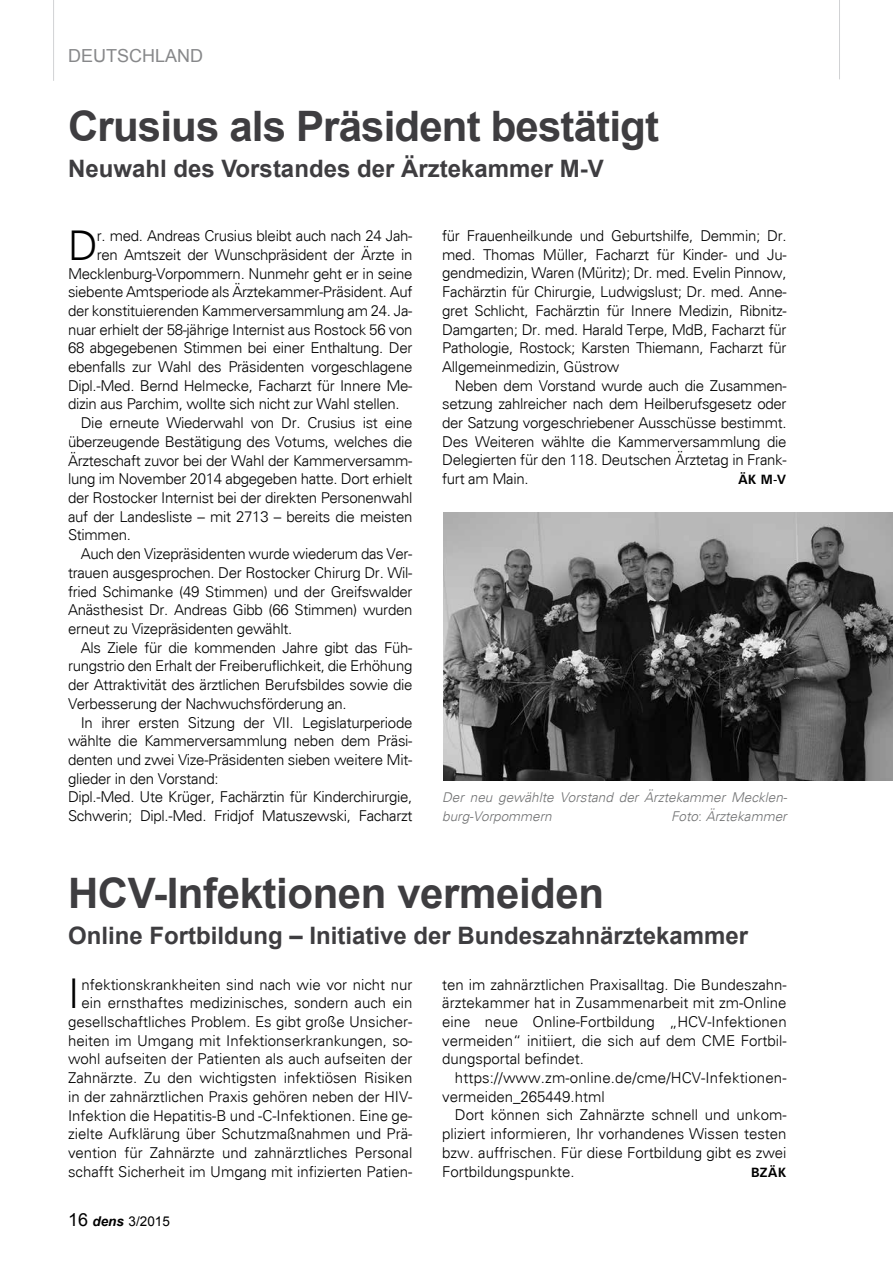
<style>
.page{position:relative;width:893px;height:1263px;background:#fff}
.page>*{position:absolute;margin:0;border:0;box-sizing:border-box;transform-origin:0 0}
.t1{font:700 42px "Arial";letter-spacing:-.02em;color:#3e3d40}
.t2{font:300 41.1px "Univers";color:#000}
.t3{font:700 24px "Arial";color:#3e3d40}
.t4{font:18px "Arial";color:#87888a}
.t5{font:300 15px/18.8px "Univers";letter-spacing:-.02em;color:#000;text-align:justify}
.t6{font:300 15px/18.8px "Univers";color:#000;text-align:right}
.t7{font:300 15px/18.8px "Univers";letter-spacing:.01em;color:#000}
.t8{font:italic 300 13.5px/18.8px "Univers";color:#707172}
.t9{font:13.5px "Arial";color:#000}
.t10{font:700 13.5px "Univers";color:#000}
.s1{font-size:18px}
.s2{font-weight:700;font-style:italic}
</style>
<div class="page">
<hr style="left:53px;top:0;width:1px;height:81px;background:#d1d2d4">
<hr style="left:839px;top:0;width:1px;height:79px;background:#d1d2d4">
<img style="left:443px;top:513px;width:450px;height:267px">
<p class="t4" style="left:68px;top:44px;width:136px">DEUTSCHLAND</p>
<h1 class="t1" style="left:68px;top:98px;width:592px">Crusius als Präsident bestätigt</h1>
<h3 class="t3" style="left:68px;top:152px;width:537px">Neuwahl des Vorstandes der Ärztekammer M-V</h3>
<h2 class="t2" style="left:68px;top:221px;width:31px">D</h2>
<p class="t5" style="left:97px;top:226px;width:317px">r. med. Andreas Crusius bleibt auch nach 24 Jah-</p>
<p class="t5" style="left:97px;top:245px;width:317px">ren Amtszeit der Wunschpräsident der Ärzte in</p>
<p class="t5" style="left:68px;top:264px;width:346px">Mecklenburg-Vorpommern. Nunmehr geht er in seine</p>
<p class="t5" style="left:68px;top:283px;width:346px">siebente Amtsperiode als Ärztekammer-Präsident. Auf</p>
<p class="t5" style="left:68px;top:301px;width:346px">der konstituierenden Kammerversammlung am 24. Ja-</p>
<p class="t5" style="left:68px;top:320px;width:346px">nuar erhielt der 58-jährige Internist aus Rostock 56 von</p>
<p class="t5" style="left:68px;top:339px;width:346px">68 abgegebenen Stimmen bei einer Enthaltung. Der</p>
<p class="t5" style="left:68px;top:357px;width:346px">ebenfalls zur Wahl des Präsidenten vorgeschlagene</p>
<p class="t5" style="left:68px;top:376px;width:346px">Dipl.-Med. Bernd Helmecke, Facharzt für Innere Me-</p>
<p class="t5" style="left:68px;top:395px;width:333px">dizin aus Parchim, wollte sich nicht zur Wahl stellen.</p>
<p class="t5" style="left:81px;top:413px;width:333px">Die erneute Wiederwahl von Dr. Crusius ist eine</p>
<p class="t5" style="left:68px;top:432px;width:346px">überzeugende Bestätigung des Votums, welches die</p>
<p class="t5" style="left:68px;top:451px;width:346px">Ärzteschaft zuvor bei der Wahl der Kammerversamm-</p>
<p class="t5" style="left:68px;top:470px;width:346px">lung im November 2014 abgegeben hatte. Dort erhielt</p>
<p class="t5" style="left:68px;top:488px;width:346px">der Rostocker Internist bei der direkten Personenwahl</p>
<p class="t5" style="left:68px;top:507px;width:346px">auf der Landesliste – mit 2713 – bereits die meisten</p>
<p class="t5" style="left:68px;top:526px;width:64px">Stimmen.</p>
<p class="t5" style="left:81px;top:544px;width:333px">Auch den Vizepräsidenten wurde wiederum das Ver-</p>
<p class="t5" style="left:68px;top:563px;width:346px">trauen ausgesprochen. Der Rostocker Chirurg Dr. Wil-</p>
<p class="t5" style="left:68px;top:582px;width:346px">fried Schimanke (49 Stimmen) und der Greifswalder</p>
<p class="t5" style="left:68px;top:600px;width:346px">Anästhesist Dr. Andreas Gibb (66 Stimmen) wurden</p>
<p class="t5" style="left:68px;top:619px;width:226px">erneut zu Vizepräsidenten gewählt.</p>
<p class="t5" style="left:81px;top:638px;width:333px">Als Ziele für die kommenden Jahre gibt das Füh-</p>
<p class="t5" style="left:68px;top:657px;width:346px">rungstrio den Erhalt der Freiberuflichkeit, die Erhöhung</p>
<p class="t5" style="left:68px;top:675px;width:346px">der Attraktivität des ärztlichen Berufsbildes sowie die</p>
<p class="t5" style="left:68px;top:694px;width:280px">Verbesserung der Nachwuchsförderung an.</p>
<p class="t5" style="left:81px;top:713px;width:333px">In ihrer ersten Sitzung der VII. Legislaturperiode</p>
<p class="t5" style="left:68px;top:731px;width:346px">wählte die Kammerversammlung neben dem Präsi-</p>
<p class="t5" style="left:68px;top:750px;width:346px">denten und zwei Vize-Präsidenten sieben weitere Mit-</p>
<p class="t5" style="left:68px;top:769px;width:152px">glieder in den Vorstand:</p>
<p class="t5" style="left:68px;top:788px;width:346px">Dipl.-Med. Ute Krüger, Fachärztin für Kinderchirurgie,</p>
<p class="t5" style="left:68px;top:806px;width:346px">Schwerin; Dipl.-Med. Fridjof Matuszewski, Facharzt</p>
<p class="t5" style="left:442px;top:226px;width:346px">für Frauenheilkunde und Geburtshilfe, Demmin; Dr. med. Thomas Müller, Facharzt für Kinder- und Ju&shy;gendmedizin, Waren (Müritz); Dr. med. Evelin Pinnow, Fachärztin für Chirurgie, Ludwigslust; Dr. med. Anne&shy;gret Schlicht, Fachärztin für Innere Medizin, Ribnitz-Damgarten; Dr. med. Harald Terpe, MdB, Facharzt für Pathologie, Rostock; Karsten Thiemann, Facharzt für Allgemeinmedizin, Güstrow</p>
<p class="t5" style="left:442px;top:376px;width:346px;text-indent:13px">Neben dem Vorstand wurde auch die Zusammen&shy;setzung zahlreicher nach dem Heilberufsgesetz oder der Satzung vorgeschriebener Ausschüsse bestimmt.<br>Des Weiteren wählte die Kammerversammlung die Delegierten für den 118. Deutschen Ärztetag in Frank&shy;furt am Main.</p>
<p class="t10" style="left:738px;top:471px;width:50px">ÄK M-V</p>
<p class="t8" style="left:442px;top:788px;width:347px">Der neu gewählte Vorstand der Ärztekammer Mecklen&shy;burg-Vorpommern</p>
<p class="t8" style="left:671px;top:807px;width:117px">Foto: Ärztekammer</p>
<h1 class="t1" style="left:68px;top:865px;width:538px">HCV-Infektionen vermeiden</h1>
<h3 class="t3" style="left:68px;top:920px;width:682px">Online Fortbildung – Initiative der Bundeszahnärztekammer</h3>
<h2 class="t2" style="left:68px;top:969px;width:13px">I</h2>
<p class="t6" style="left:68px;top:975px;width:346px">nfektionskrankheiten sind nach wie vor nicht nur ein ernsthaftes medizinisches, sondern auch ein gesellschaftliches Problem. Es gibt große Unsicher&shy;heiten im Umgang mit Infektionserkrankungen, so&shy;wohl aufseiten der Patienten als auch aufseiten der Zahnärzte. Zu den wichtigsten infektiösen Risiken in der zahnärztlichen Praxis gehören neben der HIV-Infektion die Hepatitis-B und -C-Infektionen. Eine ge&shy;zielte Aufklärung über Schutzmaßnahmen und Prä&shy;vention für Zahnärzte und zahnärztliches Personal schafft Sicherheit im Umgang mit infizierten Patien-</p>
<p class="t5" style="left:442px;top:975px;width:346px">ten im zahnärztlichen Praxisalltag. Die Bundeszahn&shy;ärztekammer hat in Zusammenarbeit mit zm-Online eine neue Online-Fortbildung „HCV-Infektionen vermeiden“ initiiert, die sich auf dem CME Fortbil&shy;dungsportal befindet.</p>
<p class="t7" style="left:442px;top:1068px;width:346px;text-indent:13px">https://www.zm-online.de/cme/HCV-Infektionen&shy;vermeiden_265449.html</p>
<p class="t5" style="left:442px;top:1106px;width:346px;text-indent:13px">Dort können sich Zahnärzte schnell und unkom&shy;pliziert informieren, Ihr vorhandenes Wissen testen bzw. auffrischen. Für diese Fortbildung gibt es zwei Fortbildungspunkte.</p>
<p class="t10" style="left:751px;top:1164px;width:37px">BZÄK</p>
<p class="t9" style="left:68px;top:1212px;width:103px"><span class="s1">16</span> <span class="s2">dens</span> 3/2015</p>
</div>
